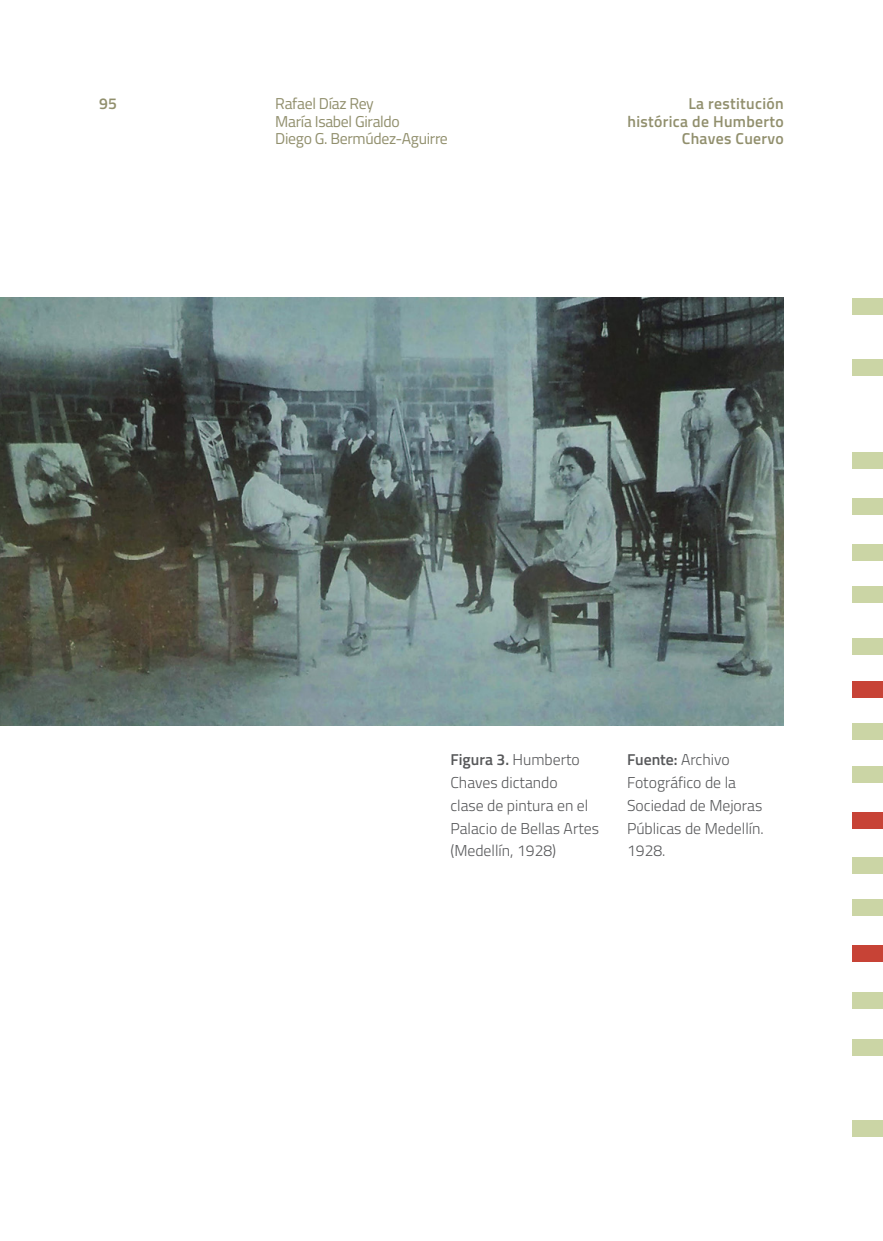
<style>
.page{position:relative;width:883px;height:1241px;background:#fff}
.page>*{position:absolute;margin:0;border:0;box-sizing:border-box;transform-origin:0 0}
.List_Paragraph{font:300 15.75px/22.8px "Titillium Web";color:#57585a}
.t1{font:15.75px/17.5px "Titillium Web";letter-spacing:-.02em;color:#918f6d}
.t2{font:600 15.75px/17.5px "Titillium Web";letter-spacing:.02em;color:#918f6d;text-align:right}
.s1{font-weight:600}
</style>
<div class="page">
<div style="left:852px;top:586px;width:31px;height:17px;background:#cbd5a5"></div>
<div style="left:852px;top:544px;width:31px;height:17px;background:#cbd5a5"></div>
<div style="left:852px;top:498px;width:31px;height:16px;background:#cbd5a5"></div>
<div style="left:852px;top:452px;width:31px;height:17px;background:#cbd5a5"></div>
<div style="left:852px;top:358px;width:31px;height:17px;background:#cbd5a5"></div>
<div style="left:852px;top:298px;width:31px;height:16px;background:#cbd5a5"></div>
<div style="left:852px;top:637px;width:31px;height:17px;background:#cbd5a5"></div>
<div style="left:852px;top:723px;width:31px;height:17px;background:#cbd5a5"></div>
<div style="left:852px;top:766px;width:31px;height:17px;background:#cbd5a5"></div>
<div style="left:852px;top:856px;width:31px;height:17px;background:#cbd5a5"></div>
<div style="left:852px;top:899px;width:31px;height:17px;background:#cbd5a5"></div>
<div style="left:852px;top:991px;width:31px;height:17px;background:#cbd5a5"></div>
<div style="left:852px;top:945px;width:31px;height:17px;background:#c74336"></div>
<div style="left:852px;top:812px;width:31px;height:17px;background:#c74336"></div>
<div style="left:852px;top:680px;width:31px;height:17px;background:#c74336"></div>
<div style="left:852px;top:1039px;width:31px;height:17px;background:#cbd5a5"></div>
<div style="left:852px;top:1119px;width:31px;height:17px;background:#cbd5a5"></div>
<img style="left:0;top:298px;width:784px;height:427px">
<p class="t2" style="left:99px;top:94px;width:19px">95</p>
<p class="t2" style="left:628px;top:94px;width:158px">La restitución histórica de Humberto<br>Chaves Cuervo</p>
<p class="t1" style="left:275px;top:94px;width:174px">Rafael Díaz Rey<br>María Isabel Giraldo<br>Diego G. Bermúdez-Aguirre</p>
<p class="List_Paragraph" style="left:450px;top:747px;width:150px"><span class="s1">Figura 3.</span> Humberto<br>Chaves dictando<br>clase de pintura en el<br>Palacio de Bellas Artes (Medellín, 1928)</p>
<p class="List_Paragraph" style="left:627px;top:747px;width:138px"><span class="s1">Fuente:</span> Archivo<br>Fotográfico de la<br>Sociedad de Mejoras<br>Públicas de Medellín.<br>1928.</p>
</div>
